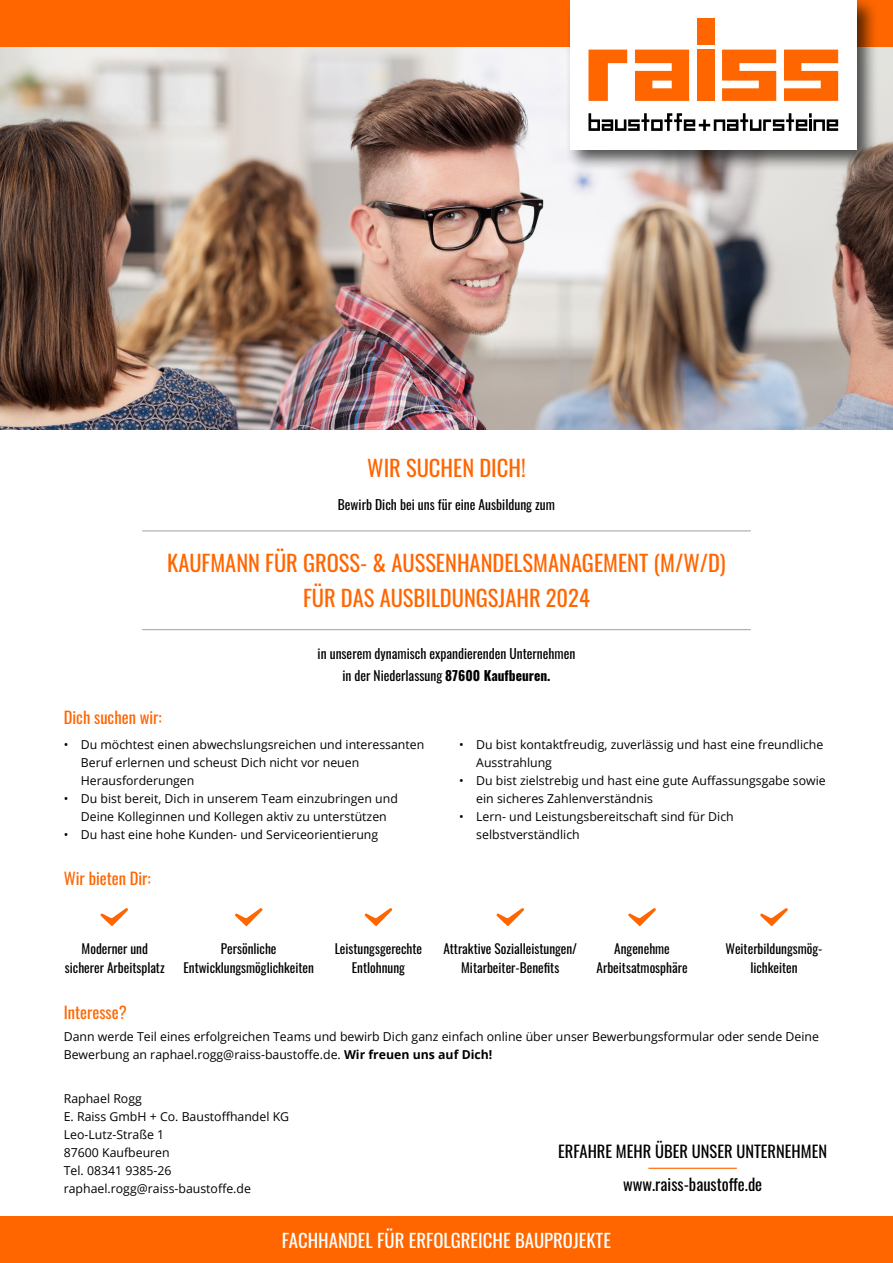
<style>
.page{position:relative;width:893px;height:1263px;background:#fff}
.page>*{position:absolute;margin:0;border:0;box-sizing:border-box;transform-origin:0 0}
.t1{font:22.5px/34.5px "Oswald";color:#f60;text-align:center}
.t2{font:18.75px "Oswald";color:#fff}
.t3{font:16.5px/33.3px "Oswald";color:#000;text-align:center}
.t4{font:16.5px "Oswald";color:#f60}
.t5{font:13.5px/21.6px "Oswald";color:#000;text-align:center}
.t6{font:13.2px/19.2px "Oswald";color:#000;text-align:center}
.t7{font:12.3px/18px "Open Sans";color:#000}
.s1{font-weight:700}
</style>
<div class="page">
<img style="left:0;top:46px;width:893px;height:383px">
<div style="left:0;top:1217px;width:893px;height:46px;background:#f60"></div>
<hr style="left:142px;top:530px;width:609px;height:1px;background:#a6a6a6">
<hr style="left:142px;top:629px;width:609px;height:1px;background:#a6a6a6">
<hr style="left:648px;top:1168px;width:89px;height:1px;background:#f60">
<div style="left:0;top:0;width:570px;height:46px;background:#f60"></div>
<div style="left:856px;top:0;width:37px;height:46px;background:#f60"></div>
<div style="left:566px;top:0;width:313px;height:172px;background:#000;opacity:.69"></div>
<div style="left:570px;top:0;width:286px;height:149px;background:#fff"></div>
<svg style="left:784px;top:50px;width:54px;height:51px"></svg>
<svg style="left:722px;top:50px;width:54px;height:51px"></svg>
<div style="left:697px;top:50px;width:17px;height:51px;background:#f60"></div>
<div style="left:697px;top:18px;width:17px;height:27px;background:#f60"></div>
<svg style="left:635px;top:50px;width:54px;height:51px;background:#ff7e28"></svg>
<svg style="left:588px;top:50px;width:39px;height:51px"></svg>
<svg style="left:588px;top:113px;width:250px;height:18px"></svg>
<svg style="left:101px;top:908px;width:27px;height:18px"></svg>
<svg style="left:365px;top:908px;width:27px;height:18px"></svg>
<svg style="left:235px;top:908px;width:27px;height:18px"></svg>
<svg style="left:497px;top:908px;width:27px;height:18px"></svg>
<svg style="left:628px;top:908px;width:28px;height:18px"></svg>
<svg style="left:760px;top:908px;width:28px;height:18px"></svg>
<h1 class="t1" style="left:367px;top:448px;width:160px">WIR SUCHEN DICH!</h1>
<p class="t5" style="left:338px;top:492px;width:219px">Bewirb Dich bei uns für eine Ausbildung zum</p>
<h1 class="t1" style="left:167px;top:544px;width:560px">KAUFMANN FÜR GROSS- &amp; AUSSENHANDELSMANAGEMENT (M/W/D)<br>FÜR DAS AUSBILDUNGSJAHR 2024</h1>
<p class="t5" style="left:318px;top:641px;width:259px">in unserem dynamisch expandierenden Unternehmen in der Niederlassung <span class="s1">87600 Kaufbeuren.</span></p>
<h3 class="t4" style="left:64px;top:702px;width:99px">Dich suchen wir:</h3>
<p class="t7" style="left:81px;top:735px;width:345px;text-indent:-17px">• Du möchtest einen abwechslungsreichen und interessanten<br>Beruf erlernen und scheust Dich nicht vor neuen<br>Herausforderungen</p>
<p class="t7" style="left:64px;top:789px;width:336px;text-align:center">• Du bist bereit, Dich in unserem Team einzubringen und<br>Deine Kolleginnen und Kollegen aktiv zu unterstützen</p>
<p class="t7" style="left:64px;top:825px;width:316px">• Du hast eine hohe Kunden- und Serviceorientierung</p>
<h3 class="t4" style="left:64px;top:864px;width:89px">Wir bieten Dir:</h3>
<p class="t7" style="left:476px;top:736px;width:349px;text-indent:-17px">• Du bist kontaktfreudig, zuverlässig und hast eine freundliche<br>Ausstrahlung</p>
<p class="t7" style="left:476px;top:772px;width:351px;text-indent:-17px">• Du bist zielstrebig und hast eine gute Auffassungsgabe sowie ein sicheres Zahlenverständnis</p>
<p class="t7" style="left:476px;top:808px;width:259px;text-indent:-17px">• Lern- und Leistungsbereitschaft sind für Dich selbstverständlich</p>
<p class="t6" style="left:184px;top:938px;width:132px">Persönliche<br>Entwicklungsmöglichkeiten</p>
<p class="t6" style="left:443px;top:938px;width:135px">Attraktive Sozialleistungen/<br>Mitarbeiter-Benefits</p>
<p class="t6" style="left:597px;top:938px;width:92px">Angenehme<br>Arbeitsatmosphäre</p>
<p class="t6" style="left:725px;top:938px;width:99px">Weiterbildungsmög&shy;lichkeiten</p>
<p class="t6" style="left:65px;top:938px;width:101px">Moderner und sicherer Arbeitsplatz</p>
<p class="t6" style="left:335px;top:938px;width:89px">Leistungsgerechte<br>Entlohnung</p>
<h3 class="t4" style="left:64px;top:997px;width:64px">Interesse?</h3>
<p class="t7" style="left:64px;top:1027px;width:757px">Dann werde Teil eines erfolgreichen Teams und bewirb Dich ganz einfach online über unser Bewerbungsformular oder sende Deine<br>Bewerbung an raphael.rogg@raiss-baustoffe.de. <span class="s1">Wir freuen uns auf Dich!</span></p>
<p class="t7" style="left:64px;top:1089px;width:227px">Raphael Rogg<br>E. Raiss GmbH + Co. Baustoffhandel KG<br>Leo-Lutz-Straße 1<br>87600 Kaufbeuren<br>Tel. 08341 9385-26 raphael.rogg@raiss-baustoffe.de</p>
<h3 class="t3" style="left:558px;top:1133px;width:271px">ERFAHRE MEHR ÜBER UNSER UNTERNEHMEN www.raiss-baustoffe.de</h3>
<h2 class="t2" style="left:282px;top:1224px;width:331px">FACHHANDEL FÜR ERFOLGREICHE BAUPROJEKTE</h2>
</div>
